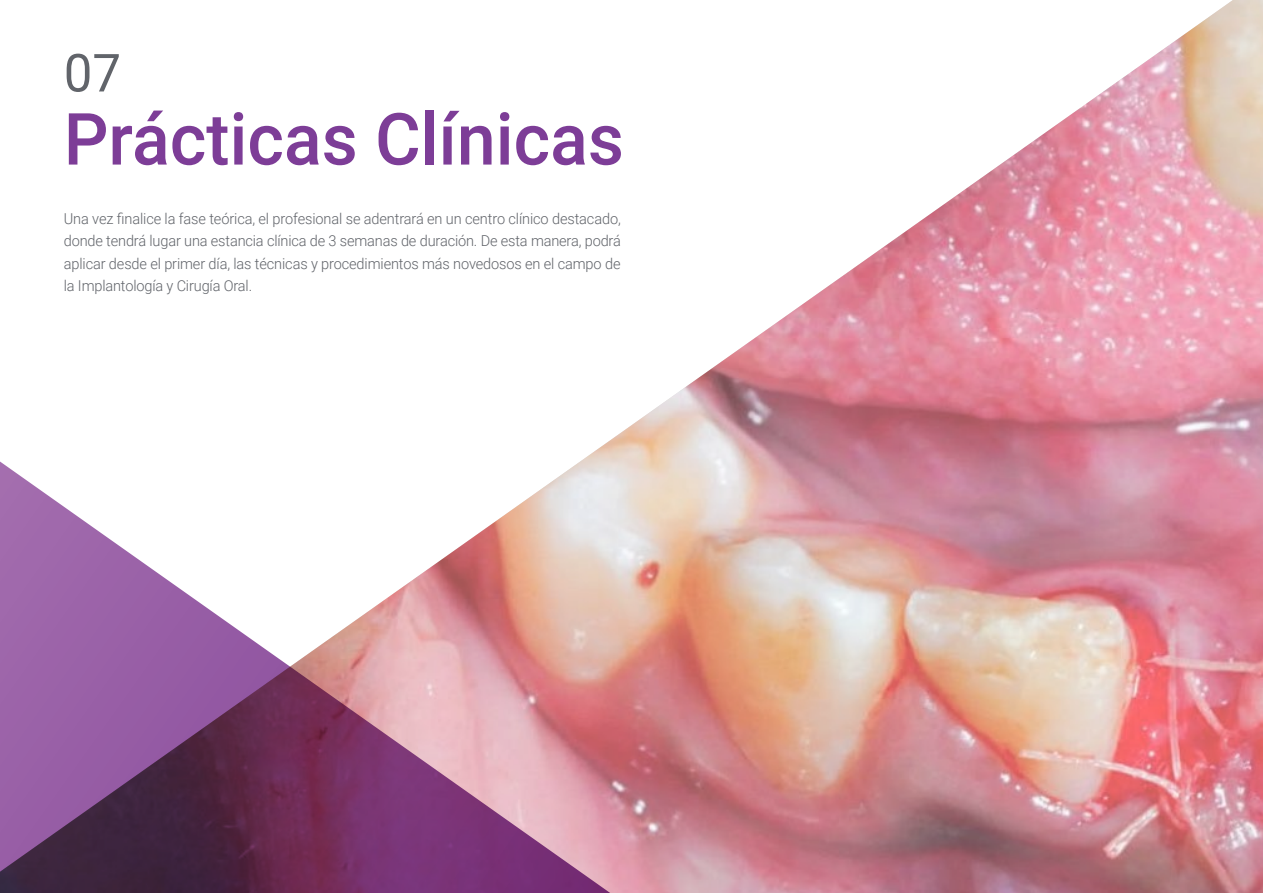
<style>
.page{position:relative;width:1263px;height:893px;background:#fff}
.page>*{position:absolute;margin:0;border:0;box-sizing:border-box;transform-origin:0 0}
.t1{font:500 72px "Roboto";color:#7d3d97}
.t2{font:52.5px "Roboto";color:#61646a}
.t3{font:300 15px/22.5px "Roboto";letter-spacing:-.01em;color:#61646a;text-align:justify}
</style>
<div class="page">
<img style="left:602px;top:0;width:661px;height:893px">
<svg style="left:0;top:446px;width:640px;height:447px"></svg>
<h2 class="t2" style="left:64px;top:36px;width:59px">07</h2>
<h1 class="t1" style="left:64px;top:89px;width:562px">Prácticas Clínicas</h1>
<p class="t3" style="left:64px;top:207px;width:559px">Una vez finalice la fase teórica, el profesional se adentrará en un centro clínico destacado, donde tendrá lugar una estancia clínica de 3 semanas de duración. De esta manera, podrá aplicar desde el primer día, las técnicas y procedimientos más novedosos en el campo de la Implantología y Cirugía Oral.</p>
</div>
